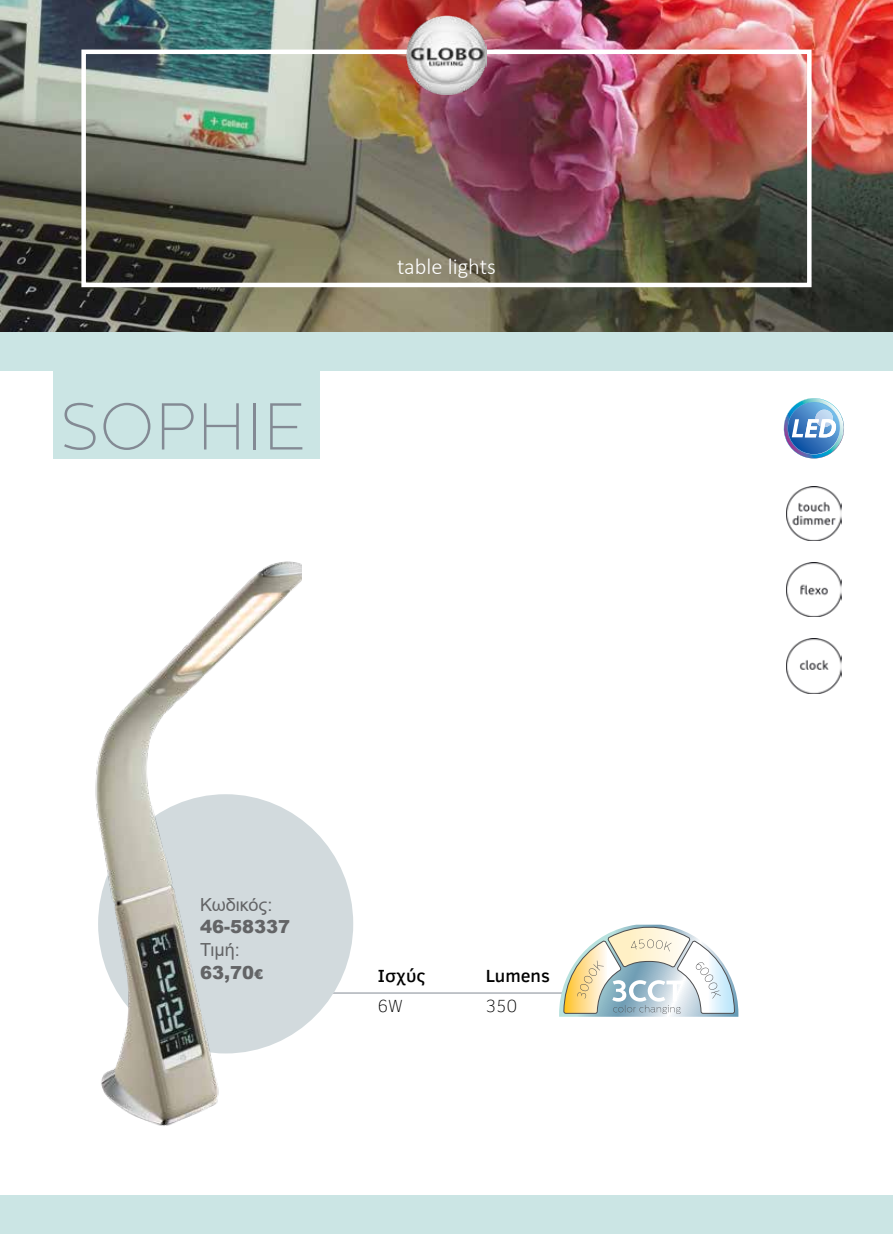
<style>
.page{position:relative;width:893px;height:1234px;background:#fff}
.page>*{position:absolute;margin:0;border:0;box-sizing:border-box;transform-origin:0 0}
.t1{font:100 66px "Centrale Sans";color:#838a94}
.t2{font:300 22.5px "Calibri";color:#fff}
.t3{font:18px/22.5px "Arial";color:#636466}
.t4{font:500 18px "Clear Sans";color:#000}
.t5{font:900 18px "Arial";color:#636466}
.t6{font:100 18px "Clear Sans";color:#000}
.s1{font-weight:900}
.s2{font-weight:900;font-size:13.5px}
</style>
<div class="page">
<hr style="left:325px;top:992px;width:356px;height:1px;background:#838a94">
<svg style="left:559px;top:924px;width:179px;height:93px"></svg>
<img style="left:0;top:0;width:893px;height:332px">
<div style="left:81px;top:50px;width:731px;height:237px;border:4px solid #fff"></div>
<div style="left:1px;top:332px;width:892px;height:38px;background:#cbe5e4"></div>
<div style="left:1px;top:1195px;width:892px;height:38px;background:#cbe5e4"></div>
<div style="left:53px;top:370px;width:267px;height:88px;background:#cbe5e4"></div>
<div style="left:98px;top:794px;width:255px;height:259px;background:#d2dadd;border-radius:50%"></div>
<img style="left:95px;top:561px;width:207px;height:565px">
<svg style="left:783px;top:398px;width:61px;height:60px"></svg>
<img style="left:787px;top:486px;width:54px;height:54px">
<img style="left:787px;top:562px;width:54px;height:55px">
<img style="left:787px;top:638px;width:54px;height:55px">
<img style="left:407px;top:16px;width:79px;height:79px">
<h1 class="t1" style="left:60px;top:390px;width:248px">SOPHIE</h1>
<p class="t2" style="left:397px;top:252px;width:100px">table lights</p>
<p class="t3" style="left:200px;top:893px;width:74px">Κωδικός:</p>
<p class="t5" style="left:200px;top:913px;width:92px">46-58337</p>
<p class="t3" style="left:200px;top:938px;width:65px">Τιμή:<br><span class="s1">63,70</span><span class="s2">€</span></p>
<p class="t4" style="left:378px;top:962px;width:49px">Ισχύς</p>
<p class="t4" style="left:486px;top:962px;width:66px">Lumens</p>
<p class="t6" style="left:378px;top:994px;width:27px">6W</p>
<p class="t6" style="left:486px;top:994px;width:33px">350</p>
</div>
